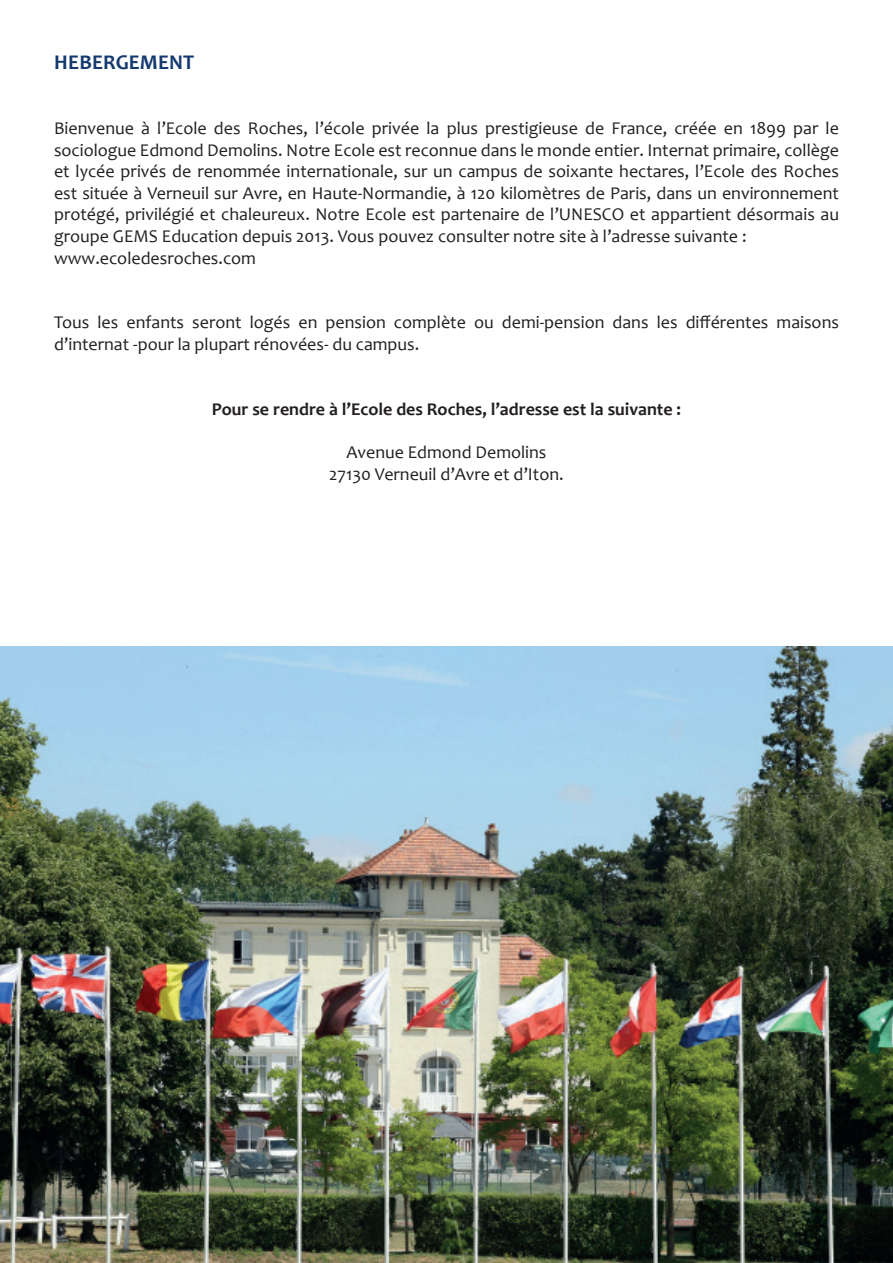
<style>
.page{position:relative;width:893px;height:1263px;background:#fff}
.page>*{position:absolute;margin:0;border:0;box-sizing:border-box;transform-origin:0 0}
.t1{font:700 21px "Candara";color:#13396e}
.t2{font:18px/21.6px "Candara";color:#231f20}
.t3{font:700 18px "Candara";color:#231f20}
</style>
<div class="page">
<img style="left:0;top:646px;width:893px;height:617px">
<p class="t1" style="left:54px;top:49px;width:142px">HEBERGEMENT</p>
<p class="t2" style="left:54px;top:117px;width:786px">Bienvenue à l’Ecole des Roches, l’école privée la plus prestigieuse de France, créée en 1899 par le sociologue Edmond Demolins. Notre Ecole est reconnue dans le monde entier. Internat primaire, collège et lycée privés de renommée internationale, sur un campus de soixante hectares, l’Ecole des Roches est située à Verneuil sur Avre, en Haute-Normandie, à 120 kilomètres de Paris, dans un environnement protégé, privilégié et chaleureux. Notre Ecole est partenaire de l’UNESCO et appartient désormais au groupe GEMS Education depuis 2013. Vous pouvez consulter notre site à l’adresse suivante : www.ecoledesroches.com</p>
<p class="t2" style="left:54px;top:312px;width:786px">Tous les enfants seront logés en pension complète ou demi-pension dans les différentes maisons d’internat -pour la plupart rénovées- du campus.</p>
<p class="t3" style="left:212px;top:398px;width:471px">Pour se rendre à l’Ecole des Roches, l’adresse est la suivante :</p>
<p class="t2" style="left:329px;top:441px;width:236px;text-align:center">Avenue Edmond Demolins<br>27130 Verneuil d’Avre et d’Iton.</p>
</div>
